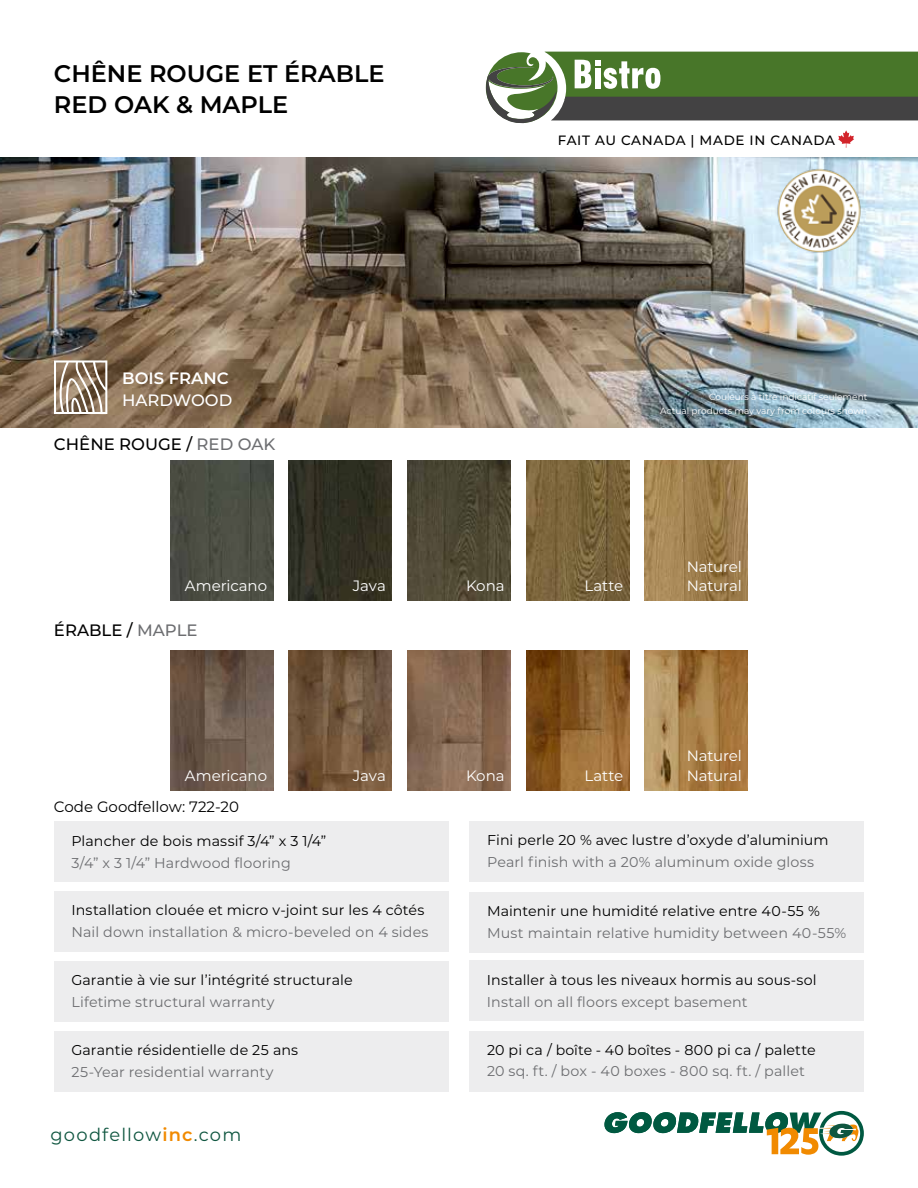
<style>
.page{position:relative;width:918px;height:1188px;background:#fff}
.page>*{position:absolute;margin:0;border:0;box-sizing:border-box;transform-origin:0 0}
.t1{font:600 24px/30.8px "Montserrat";color:#000}
.t2{font:17.85px "Montserrat";letter-spacing:.065em;color:#0f5640}
.t3{font:500 16.5px "Montserrat";color:#000}
.t4{font:600 16.5px "Montserrat";color:#fff}
.t5{font:500 16.5px "Montserrat";color:#fff}
.t6{font:15px/19.5px "Montserrat";letter-spacing:-.005em;color:#fff}
.t7{font:15px "Montserrat";color:#000}
.t8{font:14.25px/21.8px "Montserrat";letter-spacing:.005em;color:#6d6e71}
.t9{font:14.25px "Montserrat";letter-spacing:.005em;color:#000}
.t10{font:500 13.5px "Montserrat";letter-spacing:.05em;color:#000}
.t11{font:9px/13.5px "Montserrat";color:#fff;text-align:right}
.s1{color:#6d6e71}
.s2{font-weight:600;color:#f18a00}
.s3{color:#000}
.s4{font-size:14.1px;color:#000}
</style>
<div class="page">
<img style="left:0;top:158px;width:918px;height:269px">
<svg style="left:604px;top:1111px;width:260px;height:45px"></svg>
<div style="left:470px;top:821px;width:394px;height:61px;background:#ededee"></div>
<div style="left:470px;top:892px;width:394px;height:61px;background:#ededee"></div>
<div style="left:470px;top:1031px;width:394px;height:61px;background:#ededee"></div>
<div style="left:54px;top:891px;width:395px;height:61px;background:#ededee"></div>
<div style="left:54px;top:961px;width:395px;height:61px;background:#ededee"></div>
<div style="left:54px;top:1031px;width:395px;height:61px;background:#ededee"></div>
<div style="left:54px;top:821px;width:395px;height:61px;background:#ededee"></div>
<div style="left:469px;top:960px;width:395px;height:61px;background:#ededee"></div>
<svg style="left:54px;top:360px;width:53px;height:54px"></svg>
<img style="left:170px;top:650px;width:103px;height:141px">
<img style="left:289px;top:650px;width:103px;height:141px">
<img style="left:407px;top:650px;width:104px;height:141px">
<img style="left:526px;top:650px;width:103px;height:141px">
<img style="left:645px;top:650px;width:103px;height:141px">
<img style="left:170px;top:461px;width:103px;height:140px">
<img style="left:289px;top:461px;width:103px;height:140px">
<img style="left:407px;top:461px;width:104px;height:140px">
<img style="left:526px;top:461px;width:103px;height:140px">
<img style="left:645px;top:461px;width:103px;height:140px">
<img style="left:771px;top:164px;width:93px;height:98px">
<svg style="left:485px;top:52px;width:433px;height:96px"></svg>
<h1 class="t1" style="left:54px;top:57px;width:332px">CHÊNE ROUGE ET ÉRABLE<br>RED OAK &amp; MAPLE</h1>
<p class="t4" style="left:122px;top:367px;width:108px">BOIS FRANC</p>
<p class="t5" style="left:122px;top:389px;width:112px">HARDWOOD</p>
<p class="t3" style="left:54px;top:433px;width:223px">CHÊNE ROUGE / <span class="s1">RED OAK</span></p>
<p class="t10" style="left:558px;top:130px;width:278px">FAIT AU CANADA | MADE IN CANADA</p>
<p class="t11" style="left:660px;top:390px;width:209px">Couleurs à titre indicatif seulement<br>Actual products may vary from colours shown</p>
<p class="t6" style="left:185px;top:576px;width:84px">Americano</p>
<p class="t6" style="left:353px;top:576px;width:35px">Java</p>
<p class="t6" style="left:466px;top:576px;width:40px">Kona</p>
<p class="t6" style="left:584px;top:576px;width:40px">Latte</p>
<p class="t3" style="left:54px;top:618px;width:145px">ÉRABLE / <span class="s1">MAPLE</span></p>
<p class="t6" style="left:185px;top:765px;width:84px">Americano</p>
<p class="t6" style="left:353px;top:765px;width:35px">Java</p>
<p class="t6" style="left:466px;top:765px;width:40px">Kona</p>
<p class="t6" style="left:584px;top:765px;width:40px">Latte</p>
<p class="t7" style="left:54px;top:797px;width:186px">Code Goodfellow: 722-20</p>
<p class="t6" style="left:687px;top:556px;width:57px">Naturel<br>Natural</p>
<p class="t6" style="left:687px;top:746px;width:57px">Naturel<br>Natural</p>
<p class="t9" style="left:71px;top:831px;width:256px">Plancher de bois massif 3/4” x 3 1/4”</p>
<p class="t8" style="left:71px;top:851px;width:221px">3/4” x 3 1/4” Hardwood flooring</p>
<p class="t9" style="left:71px;top:900px;width:355px">Installation clouée et micro v-joint sur les 4 côtés</p>
<p class="t8" style="left:71px;top:920px;width:359px">Nail down installation &amp; micro-beveled on 4 sides</p>
<p class="t9" style="left:71px;top:970px;width:283px">Garantie à vie sur l’intégrité structurale</p>
<p class="t8" style="left:71px;top:990px;width:205px">Lifetime structural warranty</p>
<p class="t9" style="left:71px;top:1041px;width:228px">Garantie résidentielle de 25 ans</p>
<p class="t8" style="left:71px;top:1061px;width:203px">25-Year residential warranty</p>
<p class="t2" style="left:50px;top:1122px;width:192px">goodfellow<span class="s2">inc</span>.com</p>
<p class="t8" style="left:487px;top:828px;width:343px"><span class="s3">Fini perle 20 %</span> <span class="s4">avec</span> <span class="s3">lustre d’oxyde d’aluminium<br></span>Pearl finish with a 20% aluminum oxide gloss</p>
<p class="t9" style="left:487px;top:901px;width:334px">Maintenir une humidité relative entre 40-55 %</p>
<p class="t8" style="left:487px;top:921px;width:361px">Must maintain relative humidity between 40-55%</p>
<p class="t9" style="left:487px;top:970px;width:331px">Installer à tous les niveaux hormis au sous-sol</p>
<p class="t8" style="left:487px;top:990px;width:262px">Install on all floors except basement</p>
<p class="t8" style="left:487px;top:1038px;width:330px"><span class="s3">20 pi ca /</span> <span class="s4">boîte - 40 boîtes</span> <span class="s3">- 800 pi ca / palette<br></span>20 sq. ft. / box - 40 boxes - 800 sq. ft. / pallet</p>
</div>
